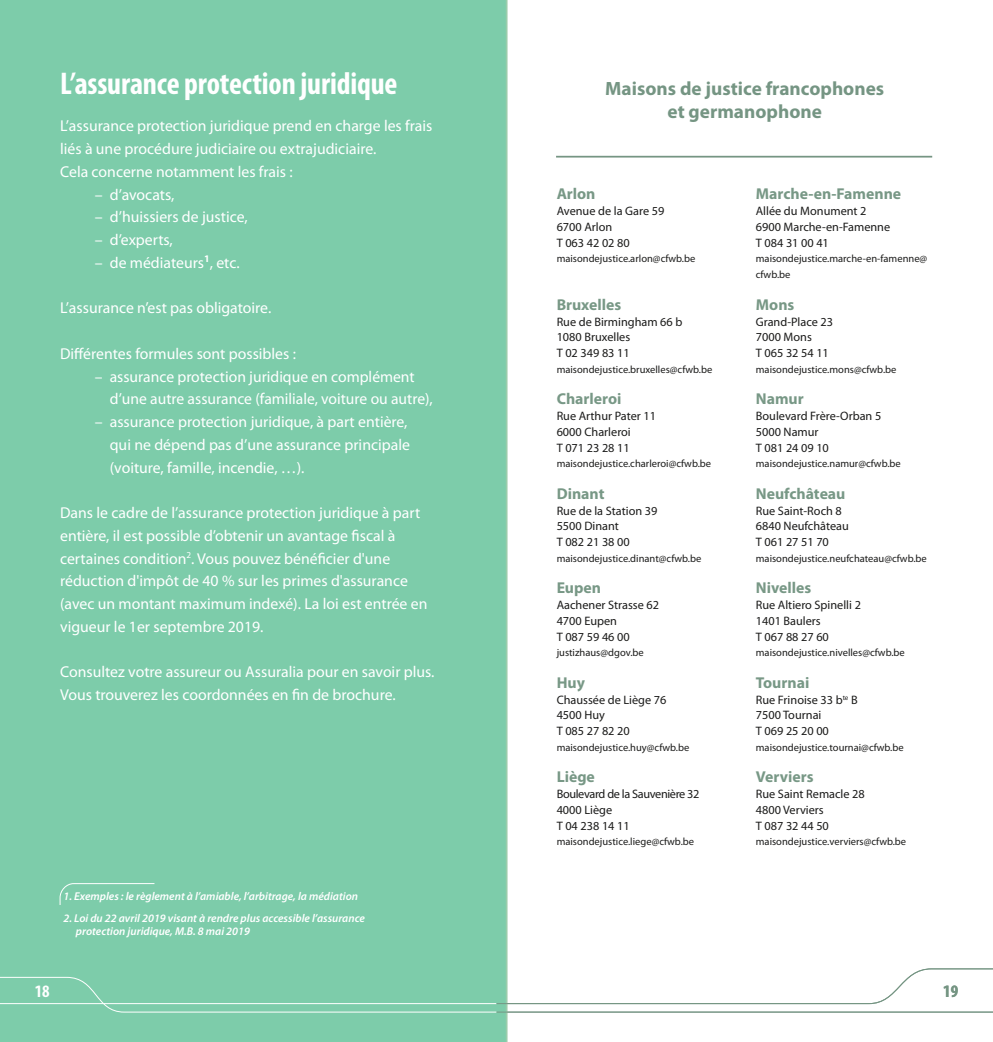
<style>
.page{position:relative;width:993px;height:1042px;background:#fff}
.page>*{position:absolute;margin:0;border:0;box-sizing:border-box;transform-origin:0 0}
.t1{font:700 condensed 31.5px "Myriad Pro";letter-spacing:-.005em;color:#fff}
.t2{font:700 19.25px/22.8px "Myriad Pro";color:#759583;text-align:center}
.t3{font:700 condensed 17.5px "Myriad Pro";color:#fff}
.t4{font:700 condensed 17.5px "Myriad Pro";color:#759583}
.t5{font:15.75px/22.8px "Myriad Pro";color:#fff}
.t6{font:700 15.75px "Myriad Pro";color:#789886}
.t7{font:12.25px/15.8px "Myriad Pro";color:#1b1b1a}
.t8{font:12.25px/15.8px "Myriad Pro";letter-spacing:-.03em;color:#1b1b1a}
.t9{font:italic 600 11.38px/12.2px "Myriad Pro";color:#fff}
.t10{font:10.5px/15.8px "Myriad Pro";color:#1b1b1a}
</style>
<div class="page">
<div style="left:0;top:0;width:507px;height:1042px;background:#7dccaa"></div>
<svg style="left:0;top:968px;width:992px;height:45px"></svg>
<hr style="left:496px;top:1011px;width:496px;height:1px;background:#759583">
<svg style="left:59px;top:882px;width:96px;height:24px;background:#83ceae"></svg>
<hr style="left:556px;top:156px;width:375px;height:2px;background:#759583">
<h1 class="t1" style="left:60px;top:63px;width:339px">L’assurance protection juridique</h1>
<p class="t5" style="left:60px;top:114px;width:373px">L’assurance protection juridique prend en charge les frais liés à une procédure judiciaire ou extrajudiciaire.<br>Cela concerne notamment les frais :</p>
<p class="t5" style="left:95px;top:183px;width:81px">– d’avocats,</p>
<p class="t5" style="left:95px;top:205px;width:154px">– d’huissiers de justice,</p>
<p class="t5" style="left:95px;top:228px;width:79px">– d’experts,</p>
<p class="t5" style="left:95px;top:251px;width:146px">– de médiateurs<sup>1</sup>, etc.</p>
<p class="t5" style="left:60px;top:296px;width:212px">L’assurance n’est pas obligatoire.</p>
<p class="t5" style="left:60px;top:342px;width:237px">Différentes formules sont possibles :</p>
<p class="t5" style="left:110px;top:365px;width:324px;text-indent:-15px">– assurance protection juridique en complément d’une autre assurance (familiale, voiture ou autre),</p>
<p class="t5" style="left:110px;top:410px;width:301px;text-indent:-15px">– assurance protection juridique, à part entière, qui ne dépend pas d’une assurance principale (voiture, famille, incendie, …).</p>
<p class="t5" style="left:60px;top:501px;width:369px">Dans le cadre de l’assurance protection juridique à part entière, il est possible d’obtenir un avantage fiscal à certaines condition<sup>2</sup>. Vous pouvez bénéficier d'une réduction d'impôt de 40 % sur les primes d'assurance (avec un montant maximum indexé). La loi est entrée en vigueur le 1er septembre 2019.</p>
<p class="t5" style="left:60px;top:660px;width:376px">Consultez votre assureur ou Assuralia pour en savoir plus.<br>Vous trouverez les coordonnées en fin de brochure.</p>
<p class="t9" style="left:63px;top:890px;width:296px">1. Exemples : le règlement à l’amiable, l’arbitrage, la médiation</p>
<p class="t9" style="left:76px;top:912px;width:290px;text-indent:-12px">2. Loi du 22 avril 2019 visant à rendre plus accessible l’assurance protection juridique, M.B. 8 mai 2019</p>
<p class="t2" style="left:605px;top:77px;width:280px">Maisons de justice francophones et germanophone</p>
<p class="t6" style="left:556px;top:184px;width:40px">Arlon</p>
<p class="t7" style="left:556px;top:203px;width:109px">Avenue de la Gare 59<br>6700 Arlon<br>T 063 42 02 80</p>
<p class="t10" style="left:556px;top:251px;width:140px">maisondejustice.arlon@cfwb.be</p>
<p class="t6" style="left:556px;top:294px;width:66px">Bruxelles</p>
<p class="t7" style="left:556px;top:313px;width:127px">Rue de Birmingham 66 b<br>1080 Bruxelles<br>T 02 349 83 11</p>
<p class="t10" style="left:556px;top:361px;width:157px">maisondejustice.bruxelles@cfwb.be</p>
<p class="t6" style="left:556px;top:389px;width:66px">Charleroi</p>
<p class="t7" style="left:556px;top:408px;width:101px">Rue Arthur Pater 11<br>6000 Charleroi<br>T 071 23 28 11</p>
<p class="t10" style="left:556px;top:456px;width:156px">maisondejustice.charleroi@cfwb.be</p>
<p class="t6" style="left:556px;top:483px;width:49px">Dinant</p>
<p class="t7" style="left:556px;top:502px;width:102px">Rue de la Station 39<br>5500 Dinant<br>T 082 21 38 00</p>
<p class="t10" style="left:556px;top:550px;width:146px">maisondejustice.dinant@cfwb.be</p>
<p class="t6" style="left:556px;top:578px;width:46px">Eupen</p>
<p class="t7" style="left:556px;top:597px;width:104px">Aachener Strasse 62<br>4700 Eupen<br>T 087 59 46 00</p>
<p class="t10" style="left:556px;top:645px;width:89px">justizhaus@dgov.be</p>
<p class="t6" style="left:556px;top:672px;width:30px">Huy</p>
<p class="t7" style="left:556px;top:691px;width:111px">Chaussée de Liège 76<br>4500 Huy<br>T 085 27 82 20</p>
<p class="t10" style="left:556px;top:739px;width:134px">maisondejustice.huy@cfwb.be</p>
<p class="t6" style="left:556px;top:767px;width:40px">Liège</p>
<p class="t8" style="left:556px;top:786px;width:144px">Boulevard de la Sauvenière 32<br>4000 Liège<br>T 04 238 14 11</p>
<p class="t10" style="left:556px;top:834px;width:139px">maisondejustice.liege@cfwb.be</p>
<p class="t6" style="left:755px;top:184px;width:147px">Marche-en-Famenne</p>
<p class="t7" style="left:755px;top:203px;width:136px">Allée du Monument 2<br>6900 Marche-en-Famenne<br>T 084 31 00 41</p>
<p class="t10" style="left:755px;top:251px;width:173px">maisondejustice.marche-en-famenne@ cfwb.be</p>
<p class="t6" style="left:755px;top:294px;width:40px">Mons</p>
<p class="t7" style="left:755px;top:313px;width:79px">Grand-Place 23<br>7000 Mons<br>T 065 32 54 11</p>
<p class="t10" style="left:755px;top:361px;width:142px">maisondejustice.mons@cfwb.be</p>
<p class="t6" style="left:755px;top:389px;width:49px">Namur</p>
<p class="t7" style="left:755px;top:408px;width:127px">Boulevard Frère-Orban 5<br>5000 Namur<br>T 081 24 09 10</p>
<p class="t10" style="left:755px;top:456px;width:146px">maisondejustice.namur@cfwb.be</p>
<p class="t6" style="left:755px;top:483px;width:91px">Neufchâteau</p>
<p class="t7" style="left:755px;top:502px;width:95px">Rue Saint-Roch 8<br>6840 Neufchâteau<br>T 061 27 51 70</p>
<p class="t10" style="left:755px;top:550px;width:172px">maisondejustice.neufchateau@cfwb.be</p>
<p class="t6" style="left:755px;top:578px;width:57px">Nivelles</p>
<p class="t7" style="left:755px;top:597px;width:107px">Rue Altiero Spinelli 2<br>1401 Baulers<br>T 067 88 27 60</p>
<p class="t10" style="left:755px;top:645px;width:150px">maisondejustice.nivelles@cfwb.be</p>
<p class="t6" style="left:755px;top:672px;width:55px">Tournai</p>
<p class="t7" style="left:755px;top:691px;width:103px">Rue Frinoise 33 b<sup>te</sup> B<br>7500 Tournai<br>T 069 25 20 00</p>
<p class="t10" style="left:755px;top:739px;width:149px">maisondejustice.tournai@cfwb.be</p>
<p class="t6" style="left:755px;top:767px;width:59px">Verviers</p>
<p class="t7" style="left:755px;top:786px;width:110px">Rue Saint Remacle 28<br>4800 Verviers<br>T 087 32 44 50</p>
<p class="t10" style="left:755px;top:834px;width:152px">maisondejustice.verviers@cfwb.be</p>
<p class="t3" style="left:35px;top:980px;width:16px">18</p>
<p class="t4" style="left:942px;top:980px;width:16px">19</p>
</div>
